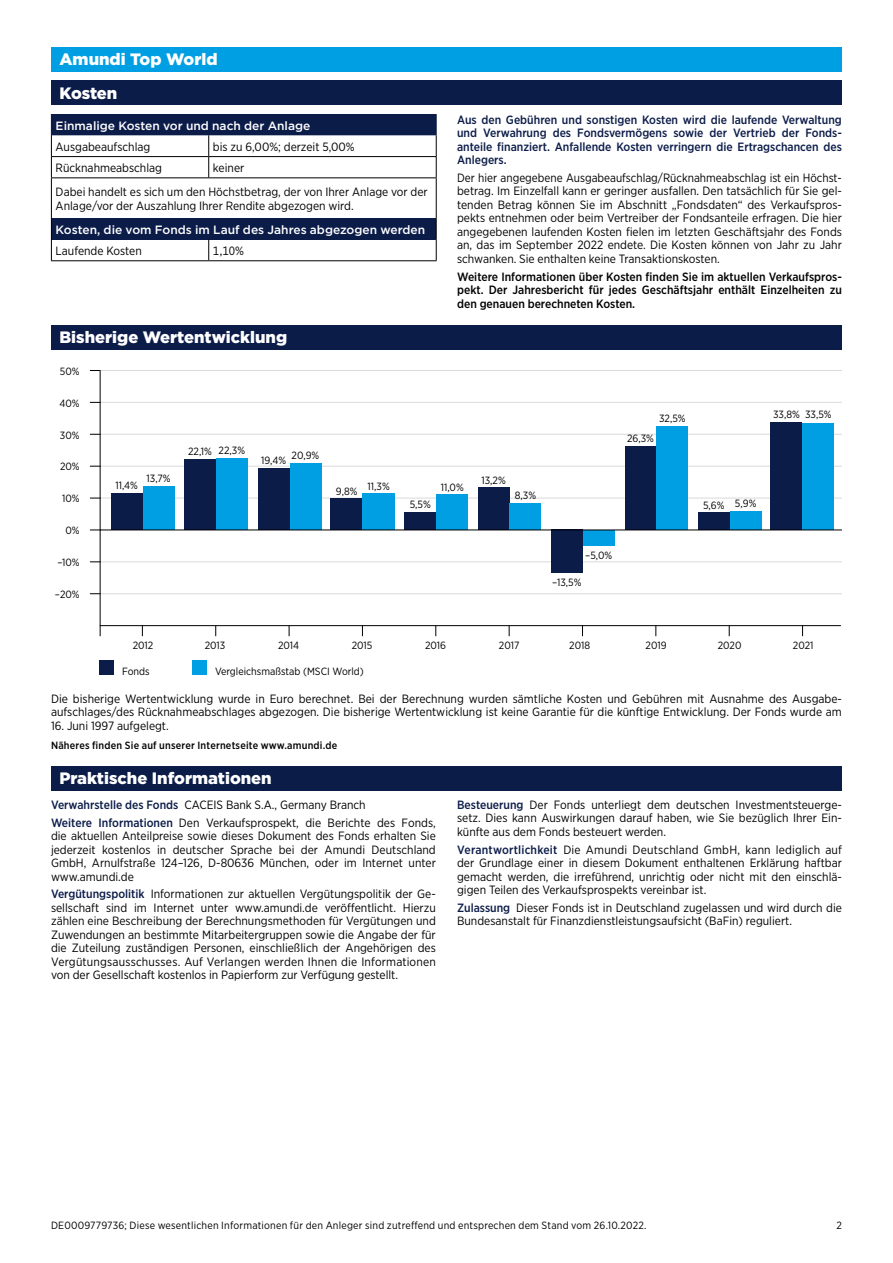
<style>
.page{position:relative;width:893px;height:1263px;background:#fff}
.page>*{position:absolute;margin:0;border:0;box-sizing:border-box;transform-origin:0 0}
.t1{font:900 16.5px "Gotham";color:#fff}
.t2{font:12px/13.5px "Gotham Narrow";color:#000;text-align:justify}
.t3{font:500 12px/13.5px "Gotham Narrow";color:#0c1c49;text-align:justify}
.t4{font:500 12px/13.5px "Gotham Narrow";color:#000;text-align:justify}
.t5{font:500 12px "Gotham";color:#fff}
.t6{font:10.5px "Gotham Narrow";letter-spacing:.02em;color:#000}
.t7{font:500 10.5px "Gotham Narrow";letter-spacing:.02em;color:#000}
.t8{font:10.5px "Gotham Narrow";color:#000}
.s1{font-weight:500;color:#0c1c49}
</style>
<div class="page">
<div style="left:51px;top:114px;width:385px;height:21px;background:#0c1c49"></div>
<svg style="left:52px;top:135px;width:156px;height:105px"></svg>
<div style="left:51px;top:218px;width:385px;height:21px;background:#0c1c49"></div>
<hr style="left:51px;top:178px;width:1px;height:40px;background:#000">
<svg style="left:51px;top:218px;width:1px;height:42px"></svg>
<hr style="left:51px;top:156px;width:158px;height:1px;background:#000">
<svg style="left:208px;top:114px;width:229px;height:146px"></svg>
<hr style="left:51px;top:177px;width:158px;height:1px;background:#000">
<hr style="left:209px;top:177px;width:228px;height:1px;background:#000">
<hr style="left:51px;top:260px;width:158px;height:1px;background:#000">
<hr style="left:209px;top:260px;width:228px;height:1px;background:#000">
<svg style="left:51px;top:135px;width:1px;height:42px"></svg>
<div style="left:51px;top:81px;width:791px;height:24px;background:#0c1c49"></div>
<div style="left:51px;top:325px;width:791px;height:24px;background:#0c1c49"></div>
<div style="left:51px;top:766px;width:791px;height:24px;background:#0c1c49"></div>
<div style="left:100px;top:661px;width:14px;height:14px;background:#0c1c49"></div>
<div style="left:192px;top:661px;width:14px;height:14px;background:#009fe3"></div>
<hr style="left:100px;top:498px;width:742px;height:1px;background:#dadada">
<hr style="left:100px;top:466px;width:742px;height:1px;background:#dadada">
<hr style="left:100px;top:434px;width:742px;height:1px;background:#dadada">
<hr style="left:100px;top:402px;width:742px;height:1px;background:#dadada">
<hr style="left:100px;top:370px;width:742px;height:1px;background:#dadada">
<hr style="left:100px;top:561px;width:742px;height:1px;background:#dadada">
<hr style="left:100px;top:593px;width:742px;height:1px;background:#dadada">
<hr style="left:100px;top:625px;width:741px;height:1px;background:#000">
<div style="left:551px;top:530px;width:32px;height:43px;background:#0c1c49"></div>
<div style="left:583px;top:530px;width:32px;height:16px;background:#009fe3"></div>
<div style="left:478px;top:488px;width:31px;height:42px;background:#0c1c49"></div>
<div style="left:624px;top:446px;width:32px;height:84px;background:#0c1c49"></div>
<div style="left:698px;top:512px;width:32px;height:18px;background:#0c1c49"></div>
<div style="left:770px;top:422px;width:32px;height:108px;background:#0c1c49"></div>
<div style="left:509px;top:503px;width:32px;height:27px;background:#009fe3"></div>
<div style="left:656px;top:426px;width:32px;height:104px;background:#009fe3"></div>
<div style="left:730px;top:511px;width:32px;height:19px;background:#009fe3"></div>
<div style="left:802px;top:423px;width:32px;height:107px;background:#009fe3"></div>
<div style="left:331px;top:499px;width:32px;height:31px;background:#0c1c49"></div>
<div style="left:363px;top:494px;width:32px;height:36px;background:#009fe3"></div>
<div style="left:184px;top:459px;width:32px;height:71px;background:#0c1c49"></div>
<div style="left:216px;top:459px;width:32px;height:71px;background:#009fe3"></div>
<div style="left:111px;top:494px;width:32px;height:36px;background:#0c1c49"></div>
<hr style="left:100px;top:371px;width:1px;height:265px;background:#000">
<div style="left:258px;top:468px;width:32px;height:62px;background:#0c1c49"></div>
<div style="left:290px;top:463px;width:31px;height:67px;background:#009fe3"></div>
<div style="left:404px;top:512px;width:32px;height:18px;background:#0c1c49"></div>
<div style="left:436px;top:495px;width:32px;height:35px;background:#009fe3"></div>
<div style="left:143px;top:486px;width:32px;height:44px;background:#009fe3"></div>
<div style="left:51px;top:47px;width:791px;height:25px;background:#009fe3"></div>
<hr style="left:100px;top:530px;width:742px;height:1px;background:#000">
<h1 class="t1" style="left:60px;top:50px;width:159px">Amundi Top World</h1>
<h1 class="t1" style="left:60px;top:83px;width:59px">Kosten</h1>
<p class="t5" style="left:56px;top:117px;width:256px">Einmalige Kosten vor und nach der Anlage</p>
<p class="t2" style="left:56px;top:140px;width:96px">Ausgabeaufschlag</p>
<p class="t2" style="left:213px;top:140px;width:143px">bis zu 6,00%; derzeit 5,00%</p>
<p class="t2" style="left:56px;top:161px;width:108px">Rücknahmeabschlag</p>
<p class="t2" style="left:56px;top:156px;width:374px;line-height:24px;text-indent:157px">keiner<br>Dabei handelt es sich um den Höchstbetrag, der von Ihrer Anlage vor der</p>
<p class="t2" style="left:56px;top:198px;width:300px">Anlage/vor der Auszahlung Ihrer Rendite abgezogen wird.</p>
<p class="t5" style="left:56px;top:222px;width:371px">Kosten, die vom Fonds im Lauf des Jahres abgezogen werden</p>
<p class="t2" style="left:56px;top:244px;width:88px">Laufende Kosten</p>
<p class="t2" style="left:213px;top:244px;width:33px">1,10%</p>
<h1 class="t1" style="left:60px;top:328px;width:229px">Bisherige Wertentwicklung</h1>
<p class="t3" style="left:457px;top:113px;width:386px">Aus den Gebühren und sonstigen Kosten wird die laufende Verwaltung und Verwahrung des Fondsvermögens sowie der Vertrieb der Fonds&shy;anteile finanziert. Anfallende Kosten verringern die Ertragschancen des Anlegers.</p>
<p class="t2" style="left:457px;top:171px;width:386px">Der hier angegebene Ausgabeaufschlag/Rücknahmeabschlag ist ein Höchst&shy;betrag. Im Einzelfall kann er geringer ausfallen. Den tatsächlich für Sie gel&shy;tenden Betrag können Sie im Abschnitt „Fondsdaten“ des Verkaufspros&shy;pekts entnehmen oder beim Vertreiber der Fondsanteile erfragen. Die hier angegebenen laufenden Kosten fielen im letzten Geschäftsjahr des Fonds an, das im September 2022 endete. Die Kosten können von Jahr zu Jahr schwanken. Sie enthalten keine Transaktionskosten.</p>
<p class="t4" style="left:457px;top:270px;width:386px">Weitere Informationen über Kosten finden Sie im aktuellen Verkaufspros&shy;pekt. Der Jahresbericht für jedes Geschäftsjahr enthält Einzelheiten zu den genauen berechneten Kosten.</p>
<p class="t6" style="left:60px;top:365px;width:21px">50%</p>
<p class="t6" style="left:59px;top:396px;width:22px">40%</p>
<p class="t6" style="left:60px;top:428px;width:21px">30%</p>
<p class="t6" style="left:60px;top:460px;width:21px">20%</p>
<p class="t6" style="left:62px;top:492px;width:19px">10%</p>
<p class="t6" style="left:65px;top:524px;width:16px">0%</p>
<p class="t6" style="left:57px;top:556px;width:24px">–10%</p>
<p class="t6" style="left:55px;top:588px;width:26px">–20%</p>
<p class="t6" style="left:115px;top:479px;width:24px">11,4%</p>
<p class="t6" style="left:147px;top:472px;width:26px">13,7%</p>
<p class="t6" style="left:188px;top:445px;width:59px">22,1% 22,3%</p>
<p class="t6" style="left:261px;top:451px;width:60px">19,4% 20,9%</p>
<p class="t6" style="left:336px;top:484px;width:23px">9,8%</p>
<p class="t6" style="left:367px;top:480px;width:24px">11,3%</p>
<p class="t6" style="left:441px;top:480px;width:25px">11,0%</p>
<p class="t6" style="left:410px;top:498px;width:23px">5,5%</p>
<p class="t6" style="left:481px;top:473px;width:26px">13,2%</p>
<p class="t6" style="left:515px;top:489px;width:23px">8,3%</p>
<p class="t6" style="left:659px;top:412px;width:28px">32,5%</p>
<p class="t6" style="left:627px;top:432px;width:28px">26,3%</p>
<p class="t6" style="left:585px;top:548px;width:29px">–5,0%</p>
<p class="t6" style="left:552px;top:575px;width:31px">–13,5%</p>
<p class="t6" style="left:773px;top:408px;width:28px">33,8%</p>
<p class="t6" style="left:805px;top:408px;width:28px">33,5%</p>
<p class="t6" style="left:703px;top:498px;width:23px">5,6%</p>
<p class="t6" style="left:735px;top:496px;width:23px">5,9%</p>
<p class="t6" style="left:133px;top:639px;width:22px">2012</p>
<p class="t6" style="left:205px;top:639px;width:22px">2013</p>
<p class="t6" style="left:278px;top:639px;width:23px">2014</p>
<p class="t6" style="left:352px;top:639px;width:22px">2015</p>
<p class="t6" style="left:425px;top:639px;width:23px">2016</p>
<p class="t6" style="left:499px;top:639px;width:22px">2017</p>
<p class="t6" style="left:569px;top:639px;width:22px">2018</p>
<p class="t6" style="left:646px;top:639px;width:23px">2019</p>
<p class="t6" style="left:718px;top:639px;width:25px">2020</p>
<p class="t6" style="left:793px;top:639px;width:22px">2021</p>
<p class="t6" style="left:122px;top:665px;width:29px">Fonds</p>
<p class="t8" style="left:215px;top:665px;width:150px">Vergleichsmaßstab (MSCI World)</p>
<p class="t2" style="left:51px;top:691px;width:792px">Die bisherige Wertentwicklung wurde in Euro berechnet. Bei der Berechnung wurden sämtliche Kosten und Gebühren mit Ausnahme des Ausgabe&shy;aufschlages/des Rücknahmeabschlages abgezogen. Die bisherige Wertentwicklung ist keine Garantie für die künftige Entwicklung. Der Fonds wurde am</p>
<p class="t2" style="left:51px;top:718px;width:119px">16. Juni 1997 aufgelegt.</p>
<p class="t7" style="left:51px;top:739px;width:288px">Näheres finden Sie auf unserer Internetseite www.amundi.de</p>
<h1 class="t1" style="left:60px;top:769px;width:214px">Praktische Informationen</h1>
<p class="t2" style="left:51px;top:796px;width:386px;line-height:17.7px"><span class="s1">Verwahrstelle des Fonds</span> CACEIS Bank S.A., Germany Branch<br><span class="s1">Weitere Informationen</span> Den Verkaufsprospekt, die Berichte des Fonds,</p>
<p class="t2" style="left:51px;top:829px;width:386px">die aktuellen Anteilpreise sowie dieses Dokument des Fonds erhalten Sie jederzeit kostenlos in deutscher Sprache bei der Amundi Deutschland GmbH, Arnulfstraße 124–126, D-80636 München, oder im Internet unter www.amundi.de</p>
<p class="t2" style="left:51px;top:887px;width:386px"><span class="s1">Vergütungspolitik</span> Informationen zur aktuellen Vergütungspolitik der Ge&shy;sellschaft sind im Internet unter www.amundi.de veröffentlicht. Hierzu zählen eine Beschreibung der Berechnungsmethoden für Vergütungen und Zuwendungen an bestimmte Mitarbeitergruppen sowie die Angabe der für die Zuteilung zuständigen Personen, einschließlich der Angehörigen des Vergütungsausschusses. Auf Verlangen werden Ihnen die Informationen von der Gesellschaft kostenlos in Papierform zur Verfügung gestellt.</p>
<p class="t2" style="left:457px;top:798px;width:386px"><span class="s1">Besteuerung</span> Der Fonds unterliegt dem deutschen Investmentsteuerge&shy;setz. Dies kann Auswirkungen darauf haben, wie Sie bezüglich Ihrer Ein&shy;künfte aus dem Fonds besteuert werden.</p>
<p class="t2" style="left:457px;top:842px;width:386px"><span class="s1">Verantwortlichkeit</span> Die Amundi Deutschland GmbH, kann lediglich auf der Grundlage einer in diesem Dokument enthaltenen Erklärung haftbar gemacht werden, die irreführend, unrichtig oder nicht mit den einschlä&shy;gigen Teilen des Verkaufsprospekts vereinbar ist.</p>
<p class="t2" style="left:457px;top:901px;width:386px"><span class="s1">Zulassung</span> Dieser Fonds ist in Deutschland zugelassen und wird durch die<br>Bundesanstalt für Finanzdienstleistungsaufsicht (BaFin) reguliert.</p>
<p class="t6" style="left:51px;top:1219px;width:597px">DE0009779736; Diese wesentlichen Informationen für den Anleger sind zutreffend und entsprechen dem Stand vom 26.10.2022.</p>
<p class="t6" style="left:836px;top:1219px;width:7px">2</p>
</div>
